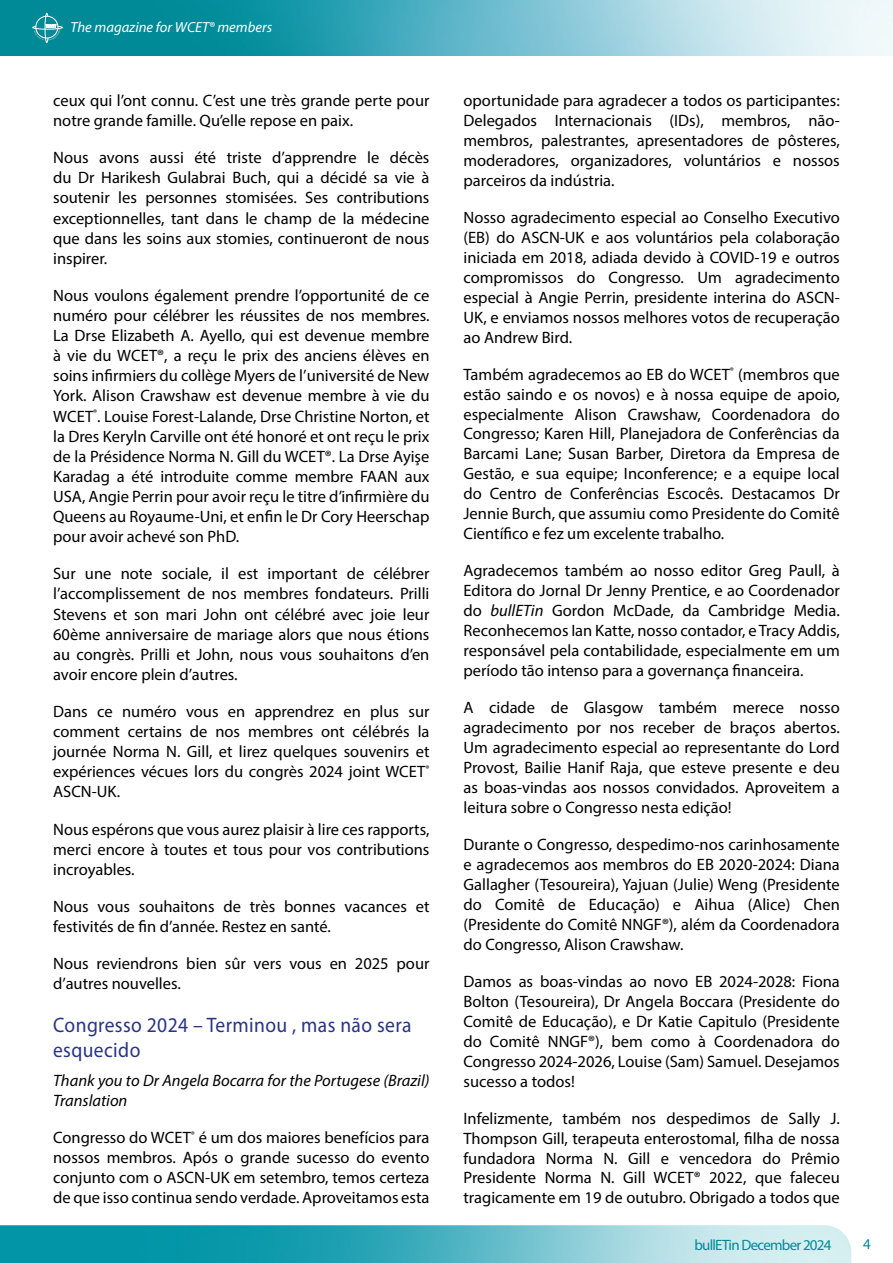
<style>
.page{position:relative;width:893px;height:1263px;background:#fff}
.page>*{position:absolute;margin:0;border:0;box-sizing:border-box;transform-origin:0 0}
._04_BullETin_Headers{font:21px/25.5px "Myriad Pro";letter-spacing:.02em;color:#293485;scale:.93 1}
._02_Bulletin_Galley{font:16.5px/20px "Myriad Pro";color:#000;text-align:justify}
._02_Bulletin_Galley-2{font:italic 16.5px/20.1px "Myriad Pro";color:#000}
.t1{font:15px "Myriad Pro";letter-spacing:-.05em;color:#008a97}
.t2{font:italic 14.7px "Myriad Pro";color:#fff}
.s1{font-style:italic}
</style>
<div class="page">
<img style="left:0;top:0;width:893px;height:55px">
<img style="left:0;top:1225px;width:851px;height:38px">
<svg style="left:32px;top:13px;width:31px;height:30px"></svg>
<p class="t2" style="left:71px;top:18px;width:203px">The magazine for WCET® members</p>
<p class="_02_Bulletin_Galley" style="left:53px;top:90px;width:378px">ceux qui l’ont connu. C’est une très grande perte pour notre grande famille. Qu’elle repose en paix.</p>
<p class="_02_Bulletin_Galley" style="left:53px;top:147px;width:378px">Nous avons aussi été triste d’apprendre le décès du Dr Harikesh Gulabrai Buch, qui a décidé sa vie à soutenir les personnes stomisées. Ses contributions exceptionnelles, tant dans le champ de la médecine que dans les soins aux stomies, continueront de nous inspirer.</p>
<p class="_02_Bulletin_Galley" style="left:53px;top:285px;width:378px">Nous voulons également prendre l’opportunité de ce numéro pour célébrer les réussites de nos membres.<br>La Drse Elizabeth A. Ayello, qui est devenue membre à vie du WCET®, a reçu le prix des anciens élèves en soins infirmiers du collège Myers de l’université de New York. Alison Crawshaw est devenue membre à vie du WCET<sup>®</sup>. Louise Forest-Lalande, Drse Christine Norton, et la Dres Keryln Carville ont été honoré et ont reçu le prix de la Présidence Norma N. Gill du WCET®. La Drse Ayişe Karadag a été introduite comme membre FAAN aux USA, Angie Perrin pour avoir reçu le titre d’infirmière du Queens au Royaume-Uni, et enfin le Dr Cory Heerschap pour avoir achevé son PhD.</p>
<p class="_02_Bulletin_Galley" style="left:53px;top:563px;width:378px">Sur une note sociale, il est important de célébrer l’accomplissement de nos membres fondateurs. Prilli Stevens et son mari John ont célébré avec joie leur 60ème anniversaire de mariage alors que nous étions au congrès. Prilli et John, nous vous souhaitons d’en avoir encore plein d’autres.</p>
<p class="_02_Bulletin_Galley" style="left:53px;top:701px;width:378px">Dans ce numéro vous en apprendrez en plus sur comment certains de nos membres ont célébrés la journée Norma N. Gill, et lirez quelques souvenirs et expériences vécues lors du congrès 2024 joint WCET<sup>® </sup>ASCN-UK.</p>
<p class="_02_Bulletin_Galley" style="left:53px;top:819px;width:378px">Nous espérons que vous aurez plaisir à lire ces rapports, merci encore à toutes et tous pour vos contributions incroyables.</p>
<p class="_02_Bulletin_Galley" style="left:53px;top:896px;width:378px">Nous vous souhaitons de très bonnes vacances et festivités de fin d’année. Restez en santé.</p>
<p class="_02_Bulletin_Galley" style="left:53px;top:953px;width:378px">Nous reviendrons bien sûr vers vous en 2025 pour d’autres nouvelles.</p>
<p class="_04_BullETin_Headers" style="left:53px;top:1012px;width:387px">Congresso 2024 – Terminou , mas não sera esquecido</p>
<p class="_02_Bulletin_Galley-2" style="left:53px;top:1070px;width:378px">Thank you to Dr Angela Bocarra for the Portugese (Brazil)<br>Translation</p>
<p class="_02_Bulletin_Galley" style="left:53px;top:1127px;width:378px">Congresso do WCET<sup>®</sup> é um dos maiores benefícios para nossos membros. Após o grande sucesso do evento conjunto com o ASCN-UK em setembro, temos certeza de que isso continua sendo verdade. Aproveitamos esta</p>
<p class="_02_Bulletin_Galley" style="left:463px;top:90px;width:378px">oportunidade para agradecer a todos os participantes:<br>Delegados Internacionais (IDs), membros, não&shy;membros, palestrantes, apresentadores de pôsteres, moderadores, organizadores, voluntários e nossos parceiros da indústria.</p>
<p class="_02_Bulletin_Galley" style="left:463px;top:207px;width:378px">Nosso agradecimento especial ao Conselho Executivo (EB) do ASCN-UK e aos voluntários pela colaboração iniciada em 2018, adiada devido à COVID-19 e outros compromissos do Congresso. Um agradecimento especial à Angie Perrin, presidente interina do ASCN-UK, e enviamos nossos melhores votos de recuperação ao Andrew Bird.</p>
<p class="_02_Bulletin_Galley" style="left:463px;top:364px;width:378px">Também agradecemos ao EB do WCET<sup>®</sup> (membros que estão saindo e os novos) e à nossa equipe de apoio, especialmente Alison Crawshaw, Coordenadora do Congresso; Karen Hill, Planejadora de Conferências da Barcami Lane; Susan Barber, Diretora da Empresa de Gestão, e sua equipe; Inconference; e a equipe local do Centro de Conferências Escocês. Destacamos Dr Jennie Burch, que assumiu como Presidente do Comitê Científico e fez um excelente trabalho.</p>
<p class="_02_Bulletin_Galley" style="left:463px;top:560px;width:378px">Agradecemos também ao nosso editor Greg Paull, à Editora do Jornal Dr Jenny Prentice, e ao Coordenador do <span class="s1">bullETin</span> Gordon McDade, da Cambridge Media.<br>Reconhecemos Ian Katte, nosso contador, e Tracy Addis, responsável pela contabilidade, especialmente em um período tão intenso para a governança financeira.</p>
<p class="_02_Bulletin_Galley" style="left:463px;top:697px;width:378px">A cidade de Glasgow também merece nosso agradecimento por nos receber de braços abertos.<br>Um agradecimento especial ao representante do Lord Provost, Bailie Hanif Raja, que esteve presente e deu as boas-vindas aos nossos convidados. Aproveitem a leitura sobre o Congresso nesta edição!</p>
<p class="_02_Bulletin_Galley" style="left:463px;top:834px;width:378px">Durante o Congresso, despedimo-nos carinhosamente e agradecemos aos membros do EB 2020-2024: Diana Gallagher (Tesoureira), Yajuan (Julie) Weng (Presidente do Comitê de Educação) e Aihua (Alice) Chen (Presidente do Comitê NNGF®), além da Coordenadora do Congresso, Alison Crawshaw.</p>
<p class="_02_Bulletin_Galley" style="left:463px;top:971px;width:378px">Damos as boas-vindas ao novo EB 2024-2028: Fiona Bolton (Tesoureira), Dr Angela Boccara (Presidente do Comitê de Educação), e Dr Katie Capitulo (Presidente do Comitê NNGF®), bem como à Coordenadora do Congresso 2024-2026, Louise (Sam) Samuel. Desejamos sucesso a todos!</p>
<p class="_02_Bulletin_Galley" style="left:463px;top:1108px;width:378px">Infelizmente, também nos despedimos de Sally J.<br>Thompson Gill, terapeuta enterostomal, filha de nossa fundadora Norma N. Gill e vencedora do Prêmio Presidente Norma N. Gill WCET® 2022, que faleceu tragicamente em 19 de outubro. Obrigado a todos que</p>
<p class="t1" style="left:694px;top:1235px;width:139px">bullETin December 2024</p>
<p class="t1" style="left:863px;top:1234px;width:9px">4</p>
</div>
